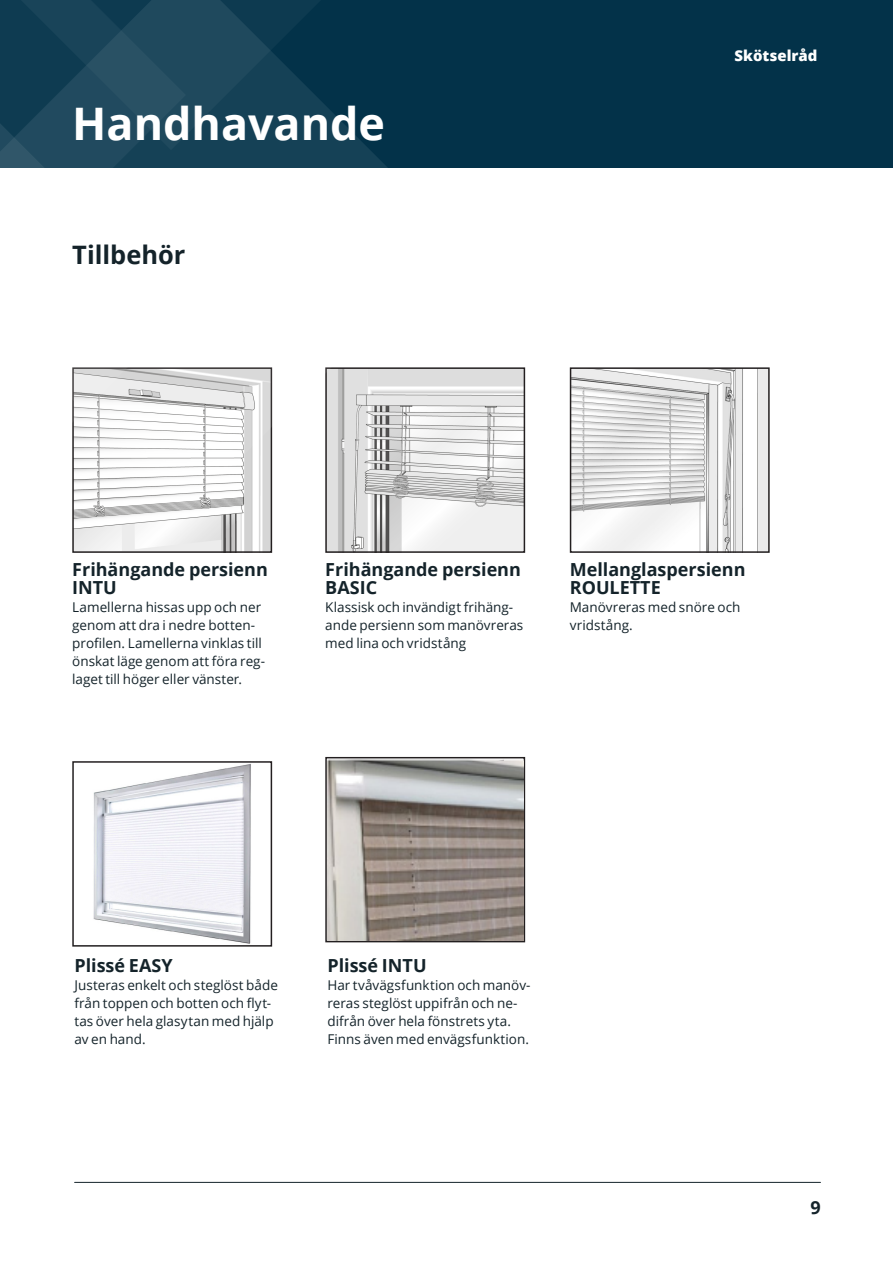
<style>
.page{position:relative;width:893px;height:1263px;background:#fff}
.page>*{position:absolute;margin:0;border:0;box-sizing:border-box;transform-origin:0 0}
._01_Headline_Large{font:700 44.85px "Open Sans";color:#fff}
._01_Headline_Medium{font:700 25.35px "Open Sans";color:#14232a}
.Mellanrubrik{font:700 18px/18px "Open Sans";color:#14232a}
._01_Headline_Large-2{font:800 15px "Open Sans";color:#fff}
._03_Body_text_first{font:13.5px/18px "Open Sans";color:#14232a}
.Mellanrubrik-2{font:13.5px/18px "Open Sans";color:#14232a}
</style>
<div class="page">
<div style="left:0;top:0;width:893px;height:167px;background:#033249"></div>
<hr style="left:75px;top:1182px;width:745px;height:1px;background:#14232a">
<img style="left:186px;top:513px;width:83px;height:37px">
<img style="left:328px;top:370px;width:194px;height:180px">
<div style="left:325px;top:367px;width:200px;height:186px;border:2px solid #231f20"></div>
<img style="left:573px;top:370px;width:194px;height:180px">
<div style="left:570px;top:367px;width:200px;height:186px;border:2px solid #231f20"></div>
<svg style="left:186px;top:140px;width:273px;height:373px"></svg>
<svg style="left:186px;top:0;width:174px;height:150px;fill:#154156"></svg>
<svg style="left:72px;top:369px;width:114px;height:184px"></svg>
<svg style="left:0;top:0;width:186px;height:369px"></svg>
<img style="left:93px;top:764px;width:158px;height:180px">
<div style="left:72px;top:761px;width:200px;height:186px;border:2px solid #231f20"></div>
<div style="left:325px;top:757px;width:200px;height:185px;border:2px solid #231f20"></div>
<img style="left:327px;top:759px;width:196px;height:181px">
<p class="_01_Headline_Large" style="left:72px;top:92px;width:314px">Handhavande</p>
<p class="_01_Headline_Medium" style="left:72px;top:236px;width:115px">Tillbehör</p>
<p class="_01_Headline_Large-2" style="left:735px;top:44px;width:84px">Skötselråd</p>
<p class="Mellanrubrik" style="left:72px;top:560px;width:197px">Frihängande persienn<br>INTU</p>
<p class="_03_Body_text_first" style="left:72px;top:598px;width:194px">Lamellerna hissas upp och ner genom att dra i nedre botten&shy;profilen. Lamellerna vinklas till önskat läge genom att föra reg&shy;laget till höger eller vänster.</p>
<p class="Mellanrubrik" style="left:325px;top:560px;width:197px">Frihängande persienn<br>BASIC</p>
<p class="_03_Body_text_first" style="left:325px;top:598px;width:200px">Klassisk och invändigt frihäng&shy;ande persienn som manövreras med lina och vridstång</p>
<p class="Mellanrubrik" style="left:570px;top:560px;width:177px">Mellanglaspersienn<br>ROULETTE</p>
<p class="Mellanrubrik-2" style="left:570px;top:598px;width:172px">Manövreras med snöre och vridstång.</p>
<p class="Mellanrubrik" style="left:74px;top:956px;width:100px">Plissé EASY</p>
<p class="_03_Body_text_first" style="left:74px;top:976px;width:205px">Justeras enkelt och steglöst både från toppen och botten och flyt&shy;tas över hela glasytan med hjälp av en hand.</p>
<p class="Mellanrubrik" style="left:327px;top:956px;width:101px">Plissé INTU</p>
<p class="_03_Body_text_first" style="left:327px;top:976px;width:205px">Har tvåvägsfunktion och manöv&shy;reras steglöst uppifrån och ne&shy;difrån över hela fönstrets yta.<br>Finns även med envägsfunktion.</p>
<p class="Mellanrubrik" style="left:810px;top:1198px;width:12px">9</p>
</div>
